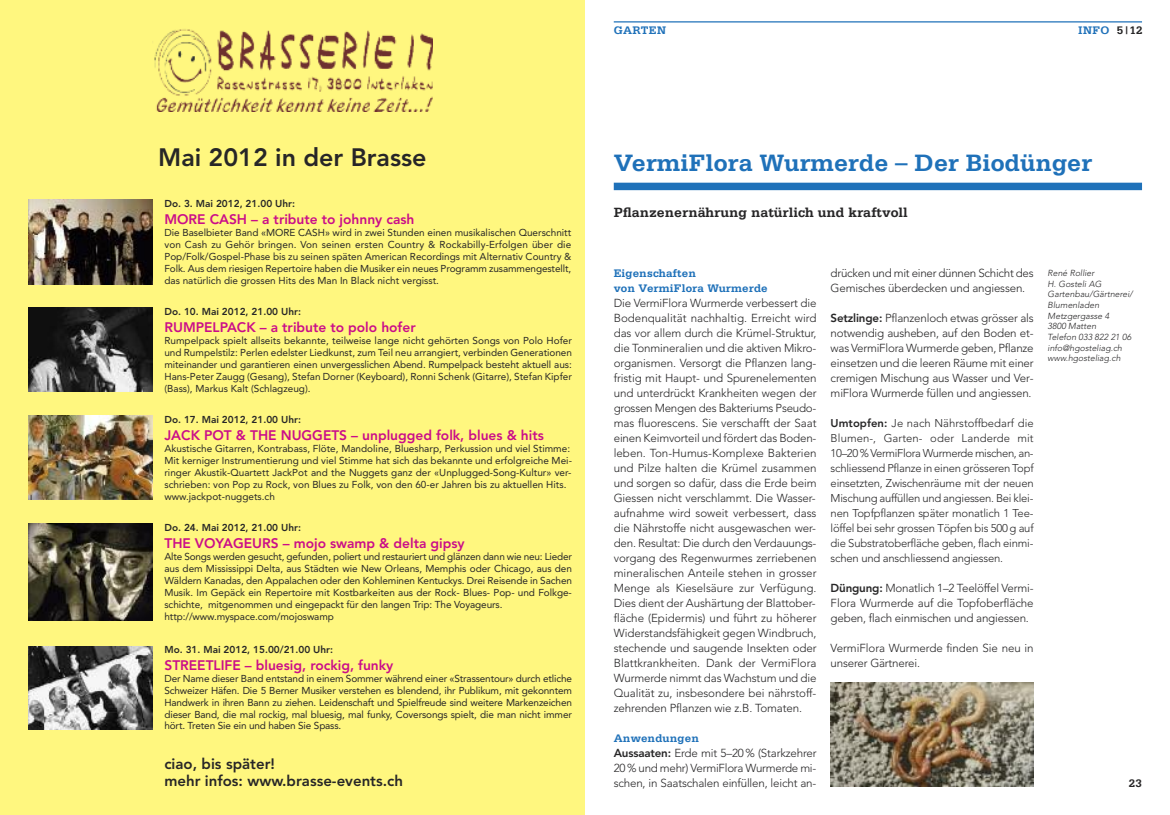
<style>
.page{position:relative;width:1170px;height:815px;background:#fff}
.page>*{position:absolute;margin:0;border:0;box-sizing:border-box;transform-origin:0 0}
.t1{font:700 25px "Serifa";color:#1f71b9}
.t2{font:800 25px "Avenir";color:#272627}
.t3{font:800 15px/17.5px "Avenir";color:#272627}
.t4{font:700 14.12px "Serifa";color:#272627}
.t5{font:800 13.75px "Avenir";color:#ca0d89}
.t6{font:300 11.5px/15px "Avenir";letter-spacing:-.015em;color:#272627;text-align:justify}
.t7{font:700 11.5px/15px "Serifa";letter-spacing:.01em;color:#1f71b9}
.t8{font:700 11.5px "Serifa";color:#272627}
.t9{font:300 11.25px/15px "Avenir";letter-spacing:-.02em;color:#272627;text-align:justify}
.t10{font:10px/11.9px "Avenir";letter-spacing:-.005em;color:#272627;text-align:justify}
.t11{font:800 10px "Avenir";color:#272627}
.t12{font:italic 300 8.75px/10.6px "Avenir";letter-spacing:.005em;color:#272627}
.s1{color:#272627}
.s2{font-weight:800}
</style>
<div class="page">
<div style="left:0;top:0;width:585px;height:815px;background:#fff77f"></div>
<img style="left:28px;top:199px;width:124px;height:85px">
<img style="left:28px;top:307px;width:124px;height:84px">
<img style="left:28px;top:415px;width:124px;height:85px">
<img style="left:28px;top:523px;width:124px;height:97px">
<img style="left:28px;top:647px;width:124px;height:83px">
<img style="left:154px;top:29px;width:279px;height:82px">
<div style="left:613px;top:183px;width:528px;height:7px;background:#1f71b9"></div>
<hr style="left:613px;top:21px;width:528px;height:2px;background:#1f71b9">
<img style="left:830px;top:682px;width:203px;height:104px">
<p class="t7" style="left:613px;top:24px;width:54px">GARTEN</p>
<p class="t7" style="left:1078px;top:24px;width:66px">INFO <span class="s1">5|12</span></p>
<h1 class="t2" style="left:158px;top:147px;width:270px">Mai 2012 in der Brasse</h1>
<p class="t11" style="left:164px;top:199px;width:132px">Do. 3. Mai 2012, 21.00 Uhr:</p>
<h3 class="t5" style="left:164px;top:214px;width:251px">MORE CASH – a tribute to johnny cash</h3>
<p class="t10" style="left:164px;top:228px;width:408px">Die Baselbieter Band «MORE CASH» wird in zwei Stunden einen musikalischen Querschnitt von Cash zu Gehör bringen. Von seinen ersten Country &amp; Rockabilly-Erfolgen über die Pop/Folk/Gospel-Phase bis zu seinen späten American Recordings mit Alternativ Country &amp; Folk. Aus dem riesigen Repertoire haben die Musiker ein neues Programm zusammengestellt, das natürlich die grossen Hits des Man In Black nicht vergisst.</p>
<p class="t11" style="left:164px;top:307px;width:138px">Do. 10. Mai 2012, 21.00 Uhr:</p>
<h3 class="t5" style="left:164px;top:322px;width:253px">RUMPELPACK – a tribute to polo hofer</h3>
<p class="t10" style="left:164px;top:336px;width:409px">Rumpelpack spielt allseits bekannte, teilweise lange nicht gehörten Songs von Polo Hofer und Rumpelstilz: Perlen edelster Liedkunst, zum Teil neu arrangiert, verbinden Generationen miteinander und garantieren einen unvergesslichen Abend. Rumpelpack besteht aktuell aus:<br>Hans-Peter Zaugg (Gesang), Stefan Dorner (Keyboard), Ronni Schenk (Gitarre), Stefan Kipfer (Bass), Markus Kalt (Schlagzeug).</p>
<p class="t11" style="left:164px;top:415px;width:138px">Do. 17. Mai 2012, 21.00 Uhr:</p>
<h3 class="t5" style="left:164px;top:430px;width:381px">JACK POT &amp; THE NUGGETS – unplugged folk, blues &amp; hits</h3>
<p class="t10" style="left:164px;top:444px;width:409px;text-align:left">Akustische Gitarren, Kontrabass, Flöte, Mandoline, Bluesharp, Perkussion und viel Stimme:<br>Mit kerniger Instrumentierung und viel Stimme hat sich das bekannte und erfolgreiche Mei&shy;ringer Akustik-Quartett JackPot and the Nuggets ganz der «Unplugged-Song-Kultur» ver&shy;schrieben: von Pop zu Rock, von Blues zu Folk, von den 60-er Jahren bis zu aktuellen Hits. www.jackpot-nuggets.ch</p>
<p class="t11" style="left:164px;top:523px;width:138px">Do. 24. Mai 2012, 21.00 Uhr:</p>
<h3 class="t5" style="left:164px;top:538px;width:302px">THE VOYAGEURS – mojo swamp &amp; delta gipsy</h3>
<p class="t10" style="left:164px;top:552px;width:409px;text-align:left">Alte Songs werden gesucht, gefunden, poliert und restauriert und glänzen dann wie neu: Lieder aus dem Mississippi Delta, aus Städten wie New Orleans, Memphis oder Chicago, aus den Wäldern Kanadas, den Appalachen oder den Kohleminen Kentuckys. Drei Reisende in Sachen Musik. Im Gepäck ein Repertoire mit Kostbarkeiten aus der Rock- Blues- Pop- und Folkge&shy;schichte, mitgenommen und eingepackt für den langen Trip: The Voyageurs. http://www.myspace.com/mojoswamp</p>
<p class="t11" style="left:164px;top:645px;width:170px">Mo. 31. Mai 2012, 15.00/21.00 Uhr:</p>
<h3 class="t5" style="left:164px;top:660px;width:230px">STREETLIFE – bluesig, rockig, funky</h3>
<p class="t10" style="left:164px;top:673px;width:409px">Der Name dieser Band entstand in einem Sommer während einer «Strassentour» durch etliche Schweizer Häfen. Die 5 Berner Musiker verstehen es blendend, ihr Publikum, mit gekonntem Handwerk in ihren Bann zu ziehen. Leidenschaft und Spielfreude sind weitere Markenzeichen dieser Band, die mal rockig, mal bluesig, mal funky, Coversongs spielt, die man nicht immer hört. Treten Sie ein und haben Sie Spass.</p>
<h2 class="t3" style="left:164px;top:756px;width:240px">ciao, bis später!<br>mehr infos: www.brasse-events.ch</h2>
<h1 class="t1" style="left:613px;top:155px;width:480px">VermiFlora Wurmerde – Der Biodünger</h1>
<h3 class="t4" style="left:613px;top:207px;width:296px">Pflanzenernährung natürlich und kraftvoll</h3>
<p class="t7" style="left:613px;top:266px;width:155px">Eigenschaften<br>von VermiFlora Wurmerde</p>
<p class="t6" style="left:613px;top:296px;width:204px">Die VermiFlora Wurmerde verbessert die Bodenqualität nachhaltig. Erreicht wird das vor allem durch die Krümel-Struktur, die Tonmineralien und die aktiven Mikro&shy;organismen. Versorgt die Pflanzen lang&shy;fristig mit Haupt- und Spurenelementen und unterdrückt Krankheiten wegen der grossen Mengen des Bakteriums Pseudo&shy;mas fluorescens. Sie verschafft der Saat einen Keimvorteil und fördert das Boden&shy;leben. Ton-Humus-Komplexe Bakterien und Pilze halten die Krümel zusammen und sorgen so dafür, dass die Erde beim Giessen nicht verschlammt. Die Wasser&shy;aufnahme wird soweit verbessert, dass die Nährstoffe nicht ausgewaschen wer&shy;den. Resultat: Die durch den Verdauungs&shy;vorgang des Regenwurmes zerriebenen mineralischen Anteile stehen in grosser Menge als Kieselsäure zur Verfügung.<br>Dies dient der Aushärtung der Blattober&shy;fläche (Epidermis) und führt zu höherer Widerstandsfähigkeit gegen Windbruch, stechende und saugende Insekten oder Blattkrankheiten. Dank der VermiFlora Wurmerde nimmt das Wachstum und die Qualität zu, insbesondere bei nährstoff&shy;zehrenden Pflanzen wie z.B. Tomaten.</p>
<p class="t7" style="left:613px;top:731px;width:87px">Anwendungen</p>
<p class="t6" style="left:613px;top:746px;width:204px"><span class="s2">Aussaaten:</span> Erde mit 5–20% (Starkzehrer 20% und mehr) VermiFlora Wurmerde mi&shy;schen, in Saatschalen einfüllen, leicht an-</p>
<p class="t6" style="left:830px;top:266px;width:204px">drücken und mit einer dünnen Schicht des<br>Gemisches überdecken und angiessen.</p>
<p class="t6" style="left:830px;top:311px;width:204px"><span class="s2">Setzlinge:</span> Pflanzenloch etwas grösser als notwendig ausheben, auf den Boden et&shy;was VermiFlora Wurmerde geben, Pflanze einsetzen und die leeren Räume mit einer cremigen Mischung aus Wasser und Ver&shy;miFlora Wurmerde füllen und angiessen.</p>
<p class="t9" style="left:830px;top:416px;width:204px"><span class="s2">Umtopfen:</span> Je nach Nährstoffbedarf die Blumen-, Garten- oder Landerde mit 10–20% VermiFlora Wurmerde mischen, an&shy;schliessend Pflanze in einen grösseren Topf einsetzten, Zwischenräume mit der neuen Mischung auffüllen und angiessen. Bei klei&shy;nen Topfpflanzen später monatlich 1 Tee&shy;löffel bei sehr grossen Töpfen bis 500g auf die Substratoberfläche geben, flach einmi&shy;schen und anschliessend angiessen.</p>
<p class="t6" style="left:830px;top:581px;width:204px"><span class="s2">Düngung:</span> Monatlich 1–2 Teelöffel Vermi-Flora Wurmerde auf die Topfoberfläche geben, flach einmischen und angiessen.</p>
<p class="t6" style="left:830px;top:641px;width:204px">VermiFlora Wurmerde finden Sie neu in unserer Gärtnerei.</p>
<p class="t12" style="left:1047px;top:269px;width:87px">René Rollier<br>H. Gosteli AG<br>Gartenbau/Gärtnerei/<br>Blumenladen<br>Metzgergasse 4<br>3800 Matten<br>Telefon 033 822 21 06 info@hgosteliag.ch www.hgosteliag.ch</p>
<p class="t8" style="left:1128px;top:779px;width:15px">23</p>
</div>
